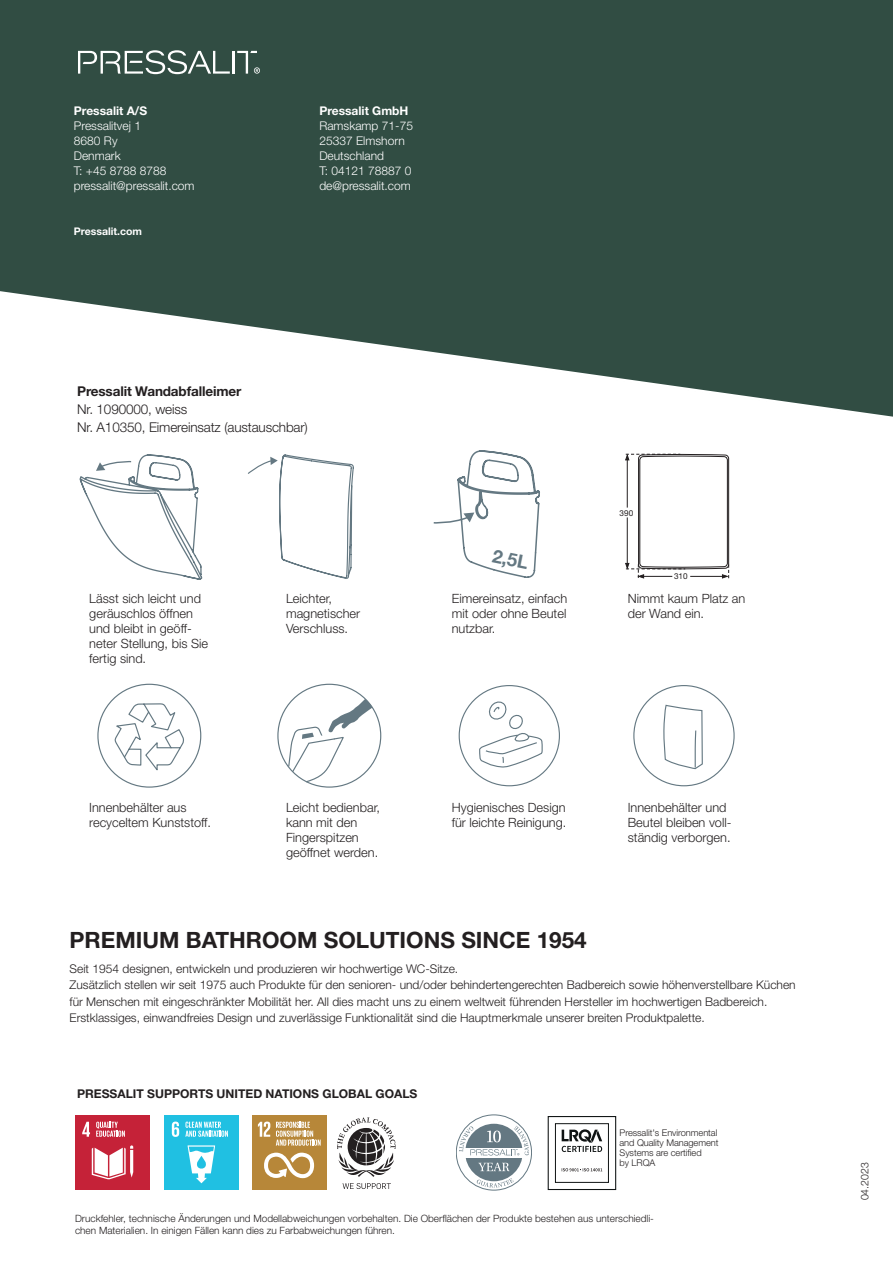
<style>
.page{position:relative;width:893px;height:1263px;background:#fff}
.page>*{position:absolute;margin:0;border:0;box-sizing:border-box;transform-origin:0 0}
.t1{font:700 22.5px "Helvetica Neue LT Std";color:#231f20}
.t2{font:700 18.3px "Helvetica Neue";color:#647882}
.t3{font:300 13.5px "Helvetica Neue LT Std";letter-spacing:-.01em;color:#231f20}
.t4{font:700 13.5px "Helvetica Neue LT Std";letter-spacing:-.01em;color:#231f20}
.t5{font:300 12.75px/15px "Helvetica Neue LT Std";color:#231f20}
.Segment_2_linie{font:700 12.15px "Helvetica Neue LT Std";color:#231f20}
.t6{font:300 12px/16.5px "Helvetica Neue LT Std";color:#231f20}
.t7{font:300 12px "Helvetica Neue LT Std";color:#fff}
.t8{font:700 12px "Helvetica Neue LT Std";color:#fff}
.t9{font:700 10.5px "Helvetica Neue LT Std";color:#fff}
.t10{font:300 10.5px "Helvetica Neue LT Std";color:#231f20}
.t11{font:300 10.05px/12px "Helvetica Neue LT Std";color:#231f20}
.t12{font:300 9.3px/10.1px "Helvetica Neue LT Std";letter-spacing:-.005em;color:#231f20}
.t13{font:8.1px "Helvetica Neue LT Std";color:#231f20}
</style>
<div class="page">
<div style="left:0;top:0;width:893px;height:285px;background:#314d43"></div>
<svg style="left:343px;top:1183px;width:48px;height:6px"></svg>
<svg style="left:337px;top:1117px;width:59px;height:60px"></svg>
<div style="left:75px;top:1115px;width:74px;height:75px;background:#c52238"></div>
<svg style="left:96px;top:1122px;width:29px;height:15px"></svg>
<svg style="left:82px;top:1122px;width:8px;height:15px"></svg>
<svg style="left:92px;top:1145px;width:41px;height:34px"></svg>
<div style="left:164px;top:1115px;width:74px;height:75px;background:#20c0e2"></div>
<svg style="left:172px;top:1121px;width:7px;height:16px"></svg>
<svg style="left:185px;top:1121px;width:43px;height:16px"></svg>
<svg style="left:188px;top:1145px;width:27px;height:38px"></svg>
<div style="left:252px;top:1115px;width:75px;height:75px;background:#b78739"></div>
<svg style="left:258px;top:1121px;width:12px;height:16px"></svg>
<svg style="left:264px;top:1152px;width:50px;height:26px"></svg>
<svg style="left:276px;top:1122px;width:45px;height:24px"></svg>
<div style="left:548px;top:1116px;width:68px;height:74px;border:1px solid #0f1313"></div>
<div style="left:555px;top:1123px;width:54px;height:60px;border:1px solid #0f1313"></div>
<svg style="left:562px;top:1129px;width:40px;height:23px"></svg>
<svg style="left:562px;top:1168px;width:40px;height:3px"></svg>
<hr style="left:232px;top:51px;width:3px;height:23px;background:#fff">
<svg style="left:78px;top:50px;width:152px;height:24px"></svg>
<svg style="left:237px;top:51px;width:23px;height:23px"></svg>
<svg style="left:0;top:285px;width:893px;height:132px"></svg>
<svg style="left:625px;top:454px;width:104px;height:124px"></svg>
<svg style="left:113px;top:703px;width:72px;height:70px"></svg>
<svg style="left:287px;top:699px;width:86px;height:84px"></svg>
<svg style="left:479px;top:700px;width:65px;height:68px"></svg>
<svg style="left:664px;top:705px;width:39px;height:65px"></svg>
<svg style="left:79px;top:454px;width:124px;height:126px"></svg>
<svg style="left:433px;top:450px;width:107px;height:128px"></svg>
<svg style="left:248px;top:454px;width:106px;height:125px"></svg>
<div style="left:456px;top:1115px;width:76px;height:75px;border:1px solid #647882;border-radius:50%"></div>
<svg style="left:464px;top:1123px;width:60px;height:59px"></svg>
<div style="left:463px;top:1122px;width:62px;height:61px;border:2px solid #fff;border-radius:50%"></div>
<svg style="left:464px;top:1155px;width:60px;height:2px"></svg>
<svg style="left:478px;top:1163px;width:31px;height:8px"></svg>
<svg style="left:477px;top:1178px;width:37px;height:9px"></svg>
<svg style="left:459px;top:1126px;width:70px;height:29px"></svg>
<p class="t8" style="left:74px;top:103px;width:75px">Pressalit A/S</p>
<p class="t7" style="left:74px;top:118px;width:69px">Pressalitvej 1</p>
<p class="t7" style="left:74px;top:133px;width:45px">8680 Ry</p>
<p class="t7" style="left:74px;top:148px;width:48px">Denmark</p>
<p class="t7" style="left:74px;top:163px;width:94px">T: +45 8788 8788</p>
<p class="t7" style="left:74px;top:178px;width:122px">pressalit@pressalit.com</p>
<p class="t9" style="left:74px;top:225px;width:70px">Pressalit.com</p>
<p class="t8" style="left:319px;top:103px;width:91px">Pressalit GmbH</p>
<p class="t7" style="left:319px;top:118px;width:95px">Ramskamp 71-75</p>
<p class="t7" style="left:319px;top:133px;width:87px">25337 Elmshorn</p>
<p class="t7" style="left:319px;top:148px;width:66px">Deutschland</p>
<p class="t7" style="left:319px;top:163px;width:94px">T: 04121 78887 0</p>
<p class="t7" style="left:319px;top:178px;width:93px">de@pressalit.com</p>
<p class="t4" style="left:77px;top:383px;width:166px">Pressalit Wandabfalleimer</p>
<p class="t3" style="left:77px;top:401px;width:112px">Nr. 1090000, weiss</p>
<p class="t3" style="left:77px;top:419px;width:232px">Nr. A10350, Eimereinsatz (austauschbar)</p>
<p class="t5" style="left:89px;top:591px;width:120px">Lässt sich leicht und geräuschlos öffnen und bleibt in geöff&shy;neter Stellung, bis Sie fertig sind.</p>
<p class="t5" style="left:89px;top:799px;width:123px">Innenbehälter aus recyceltem Kunststoff.</p>
<p class="t5" style="left:286px;top:591px;width:76px">Leichter, magnetischer<br>Verschluss.</p>
<p class="t5" style="left:286px;top:799px;width:96px">Leicht bedienbar, kann mit den<br>Fingerspitzen geöffnet werden.</p>
<p class="t2" style="left:496px;top:541px;width:38px;rotate:12deg">2,5L</p>
<p class="t5" style="left:452px;top:591px;width:117px;text-align:justify">Eimereinsatz, einfach mit oder ohne Beutel nutzbar.</p>
<p class="t13" style="left:620px;top:508px;width:15px">390</p>
<p class="t13" style="left:674px;top:571px;width:15px">310</p>
<p class="t5" style="left:628px;top:591px;width:119px">Nimmt kaum Platz an der Wand ein.</p>
<p class="t5" style="left:452px;top:799px;width:116px">Hygienisches Design für leichte Reinigung.</p>
<p class="t5" style="left:628px;top:799px;width:105px">Innenbehälter und<br>Beutel bleiben voll&shy;ständig verborgen.</p>
<p class="t1" style="left:70px;top:926px;width:519px">PREMIUM BATHROOM SOLUTIONS SINCE 1954</p>
<p class="t6" style="left:70px;top:960px;width:390px">Seit 1954 designen, entwickeln und produzieren wir hochwertige WC-Sitze.</p>
<p class="t6" style="left:70px;top:976px;width:727px">Zusätzlich stellen wir seit 1975 auch Produkte für den senioren- und/oder behindertengerechten Badbereich sowie höhenverstellbare Küchen für Menschen mit eingeschränkter Mobilität her. All dies macht uns zu einem weltweit führenden Hersteller im hochwertigen Badbereich.<br>Erstklassiges, einwandfreies Design und zuverlässige Funktionalität sind die Hauptmerkmale unserer breiten Produktpalette.</p>
<p class="Segment_2_linie" style="left:77px;top:1086px;width:342px">PRESSALIT SUPPORTS UNITED NATIONS GLOBAL GOALS</p>
<p class="t12" style="left:619px;top:1128px;width:100px">Pressalit's Environmental and Quality Management<br>Systems are certified<br>by LRQA</p>
<p class="t11" style="left:75px;top:1212px;width:580px">Druckfehler, technische Änderungen und Modellabweichungen vorbehalten. Die Oberflächen der Produkte bestehen aus unterschiedli&shy;chen Materialien. In einigen Fällen kann dies zu Farbabweichungen führen.</p>
<p class="t10" style="left:858px;top:1200px;width:39px;rotate:-90deg">04.2023</p>
</div>
